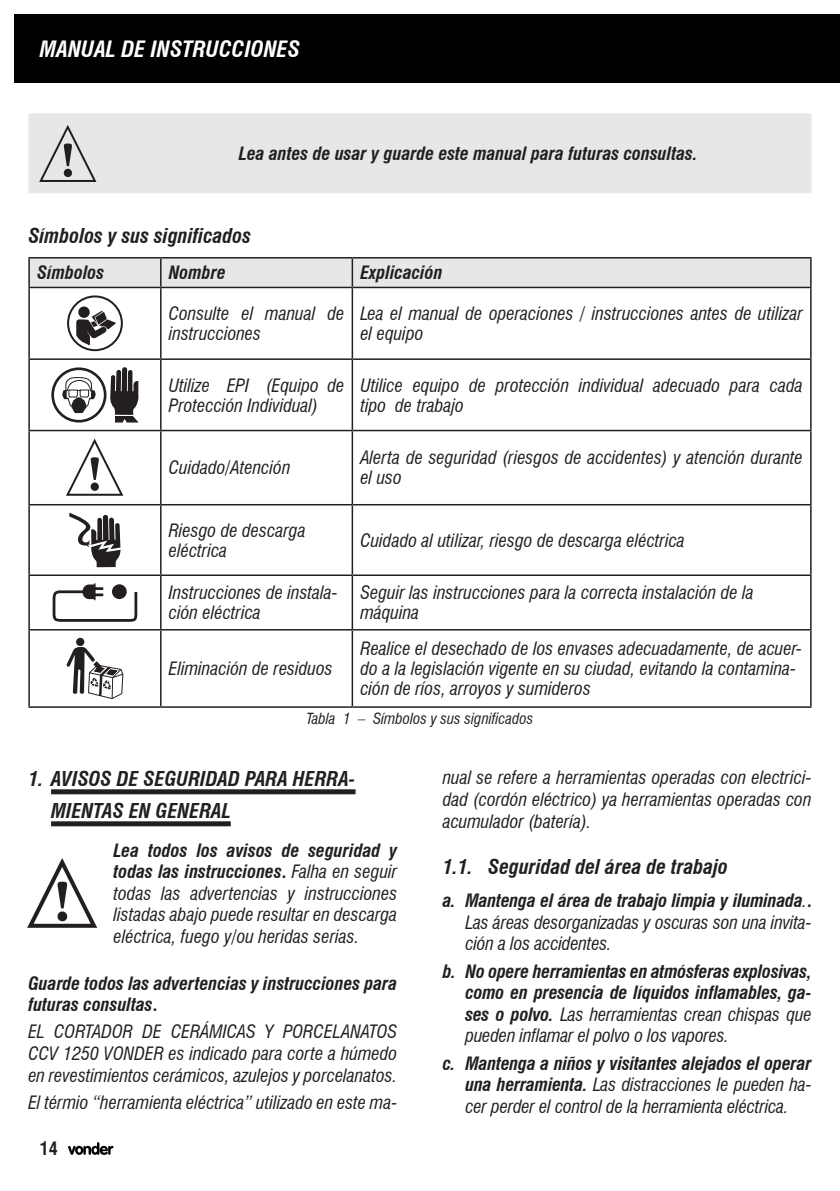
<style>
.page{position:relative;width:840px;height:1191px;background:#fff}
.page>*{position:absolute;margin:0;border:0;box-sizing:border-box;transform-origin:0 0}
.t1{font:italic 700 condensed 22px "Swiss 721 BT";color:#fff}
.Título_bold{font:italic 700 condensed 20px/32px "Swiss 721 BT";color:#231f20}
.texto{font:italic condensed 18px/21.6px "Swiss 721 BT";color:#231f20}
.Tabela_txt{font:italic condensed 18px/20px "Swiss 721 BT";color:#231f20}
.texto-2{font:italic 700 condensed 18px/21.6px "Swiss 721 BT";color:#231f20}
.t2{font:700 condensed 18px "Swiss 721 BT";color:#231f20}
.t3{font:italic condensed 15px "Swiss 721 BT";color:#231f20}
.s1{font-weight:700}
.s2{font-weight:700;font-style:normal}
.s3{font-style:normal}
.s4{font-weight:400}
</style>
<div class="page">
<div style="left:28px;top:113px;width:783px;height:80px;background:#e6e7e9"></div>
<svg style="left:38px;top:122px;width:60px;height:62px;background:#cacacc"></svg>
<hr style="left:28px;top:288px;width:2px;height:70px;background:#231f20">
<hr style="left:160px;top:288px;width:1px;height:70px;background:#231f20">
<hr style="left:351px;top:288px;width:2px;height:70px;background:#231f20">
<hr style="left:809px;top:288px;width:2px;height:70px;background:#231f20">
<hr style="left:28px;top:358px;width:133px;height:2px;background:#231f20">
<hr style="left:28px;top:360px;width:2px;height:70px;background:#231f20">
<hr style="left:161px;top:358px;width:191px;height:2px;background:#231f20">
<hr style="left:160px;top:360px;width:1px;height:70px;background:#231f20">
<hr style="left:352px;top:358px;width:459px;height:2px;background:#231f20">
<hr style="left:351px;top:360px;width:2px;height:70px;background:#231f20">
<hr style="left:809px;top:360px;width:2px;height:70px;background:#231f20">
<hr style="left:28px;top:430px;width:133px;height:1px;background:#231f20">
<hr style="left:28px;top:431px;width:2px;height:73px;background:#231f20">
<hr style="left:161px;top:430px;width:191px;height:1px;background:#231f20">
<hr style="left:160px;top:431px;width:1px;height:73px;background:#231f20">
<hr style="left:352px;top:430px;width:459px;height:1px;background:#231f20">
<hr style="left:351px;top:431px;width:2px;height:73px;background:#231f20">
<hr style="left:809px;top:431px;width:2px;height:73px;background:#231f20">
<hr style="left:28px;top:504px;width:133px;height:1px;background:#231f20">
<hr style="left:28px;top:505px;width:2px;height:69px;background:#231f20">
<hr style="left:161px;top:504px;width:191px;height:1px;background:#231f20">
<hr style="left:160px;top:505px;width:1px;height:69px;background:#231f20">
<hr style="left:352px;top:504px;width:459px;height:1px;background:#231f20">
<hr style="left:351px;top:505px;width:2px;height:69px;background:#231f20">
<hr style="left:809px;top:505px;width:2px;height:69px;background:#231f20">
<hr style="left:28px;top:574px;width:133px;height:2px;background:#231f20">
<hr style="left:28px;top:576px;width:2px;height:53px;background:#231f20">
<hr style="left:161px;top:574px;width:191px;height:2px;background:#231f20">
<hr style="left:160px;top:576px;width:1px;height:53px;background:#231f20">
<hr style="left:352px;top:574px;width:459px;height:2px;background:#231f20">
<hr style="left:351px;top:576px;width:2px;height:53px;background:#231f20">
<hr style="left:809px;top:576px;width:2px;height:53px;background:#231f20">
<hr style="left:28px;top:629px;width:133px;height:1px;background:#231f20">
<hr style="left:28px;top:630px;width:2px;height:76px;background:#231f20">
<hr style="left:161px;top:629px;width:191px;height:1px;background:#231f20">
<hr style="left:160px;top:630px;width:1px;height:76px;background:#231f20">
<hr style="left:352px;top:629px;width:459px;height:1px;background:#231f20">
<hr style="left:351px;top:630px;width:2px;height:76px;background:#231f20">
<hr style="left:809px;top:630px;width:2px;height:76px;background:#231f20">
<hr style="left:28px;top:706px;width:133px;height:2px;background:#231f20">
<hr style="left:161px;top:706px;width:191px;height:2px;background:#231f20">
<hr style="left:352px;top:706px;width:459px;height:2px;background:#231f20">
<hr style="left:28px;top:257px;width:133px;height:1px;background:#231f20">
<hr style="left:28px;top:258px;width:2px;height:29px;background:#231f20">
<hr style="left:161px;top:257px;width:191px;height:1px;background:#231f20">
<svg style="left:29px;top:258px;width:780px;height:29px;background:#dfe0e2"></svg>
<hr style="left:352px;top:257px;width:459px;height:1px;background:#231f20">
<hr style="left:351px;top:258px;width:2px;height:29px;background:#231f20">
<hr style="left:809px;top:258px;width:2px;height:29px;background:#231f20">
<hr style="left:28px;top:287px;width:133px;height:1px;background:#231f20">
<hr style="left:161px;top:287px;width:191px;height:1px;background:#231f20">
<hr style="left:352px;top:287px;width:459px;height:1px;background:#231f20">
<svg style="left:78px;top:306px;width:12px;height:12px"></svg>
<svg style="left:76px;top:311px;width:40px;height:34px"></svg>
<div style="left:67px;top:295px;width:56px;height:56px;border:2px solid #231f20;border-radius:50%"></div>
<svg style="left:53px;top:369px;width:52px;height:52px"></svg>
<div style="left:51px;top:367px;width:55px;height:55px;border:3px solid #231f20;border-radius:50%"></div>
<svg style="left:60px;top:376px;width:38px;height:37px"></svg>
<svg style="left:110px;top:367px;width:28px;height:55px"></svg>
<svg style="left:66px;top:438px;width:58px;height:58px"></svg>
<svg style="left:69px;top:513px;width:51px;height:54px"></svg>
<svg style="left:53px;top:583px;width:84px;height:39px"></svg>
<svg style="left:66px;top:638px;width:57px;height:61px"></svg>
<div style="left:51px;top:789px;width:304px;height:5px;background:#231f20"></div>
<div style="left:51px;top:821px;width:180px;height:5px;background:#231f20"></div>
<svg style="left:27px;top:858px;width:71px;height:70px"></svg>
<div style="left:14px;top:14px;width:825px;height:69px;background:#000"></div>
<svg style="left:68px;top:1142px;width:45px;height:12px"></svg>
<p class="t1" style="left:40px;top:36px;width:262px">MANUAL DE INSTRUCCIONES</p>
<p class="texto-2" style="left:239px;top:143px;width:460px">Lea antes de usar y guarde este manual para futuras consultas.</p>
<p class="Título_bold" style="left:28px;top:220px;width:224px">Símbolos y sus significados</p>
<p class="texto-2" style="left:37px;top:262px;width:69px">Símbolos</p>
<p class="texto-2" style="left:169px;top:262px;width:59px">Nombre</p>
<p class="texto-2" style="left:360px;top:262px;width:84px">Explicación</p>
<p class="texto" style="left:169px;top:303px;width:177px;line-height:20px">Consulte el manual de instrucciones</p>
<p class="texto" style="left:360px;top:303px;width:443px;line-height:20px">Lea el manual de operaciones / instrucciones antes de utilizar el equipo</p>
<p class="texto" style="left:169px;top:375px;width:177px;line-height:20px">Utilize EPI (Equipo de<br>Protección Individual)</p>
<p class="texto" style="left:360px;top:375px;width:443px;line-height:20px">Utilice equipo de protección individual adecuado para cada tipo de trabajo</p>
<p class="texto" style="left:169px;top:457px;width:123px">Cuidado/Atención</p>
<p class="texto" style="left:360px;top:448px;width:444px;line-height:20px">Alerta de seguridad (riesgos de accidentes) y atención durante el uso</p>
<p class="Tabela_txt" style="left:169px;top:520px;width:138px">Riesgo de descarga eléctrica</p>
<p class="Tabela_txt" style="left:360px;top:530px;width:326px">Cuidado al utilizar, riesgo de descarga eléctrica</p>
<p class="Tabela_txt" style="left:169px;top:583px;width:170px">Instrucciones de instala&shy;ción eléctrica</p>
<p class="Tabela_txt" style="left:360px;top:583px;width:395px">Seguir las instrucciones para la correcta instalación de la máquina</p>
<p class="texto" style="left:169px;top:658px;width:165px">Eliminación de residuos</p>
<p class="Tabela_txt" style="left:360px;top:638px;width:443px">Realice el desechado de los envases adecuadamente, de acuer&shy;do a la legislación vigente en su ciudad, evitando la contamina&shy;ción de ríos, arroyos y sumideros</p>
<p class="t3" style="left:306px;top:709px;width:228px">Tabla 1 – Símbolos y sus significados</p>
<p class="Título_bold" style="left:51px;top:762px;width:306px;text-indent:-23px">1. AVISOS DE SEGURIDAD PARA HERRA-<br>MIENTAS EN GENERAL</p>
<p class="texto" style="left:113px;top:839px;width:285px;text-align:justify"><span class="s1">Lea todos los avisos de seguridad y todas las instrucciones</span><span class="s2">.</span> Falha en seguir todas las advertencias y instrucciones listadas abajo puede resultar en descarga eléctrica, fuego y/ou heridas serias.</p>
<p class="texto-2" style="left:28px;top:972px;width:370px">Guarde todos las advertencias y instrucciones para futuras consultas<span class="s3">.</span></p>
<p class="texto" style="left:28px;top:1021px;width:370px;text-align:justify">EL CORTADOR DE CERÁMICAS Y PORCELANATOS CCV 1250 VONDER es indicado para corte a húmedo en revestimientos cerámicos, azulejos y porcelanatos.</p>
<p class="texto" style="left:28px;top:1091px;width:370px">El térmio “herramienta eléctrica” utilizado en este ma-</p>
<p class="t2" style="left:40px;top:1138px;width:19px">14</p>
<p class="texto" style="left:442px;top:767px;width:370px;text-align:justify">nual se refere a herramientas operadas con electrici&shy;dad (cordón eléctrico) ya herramientas operadas con acumulador (batería).</p>
<p class="Título_bold" style="left:442px;top:851px;width:287px">1.1. Seguridad del área de trabajo</p>
<p class="texto" style="left:465px;top:889px;width:347px;text-align:justify;text-indent:-23px"><span class="s1">a. Mantenga el área de trabajo limpia y iluminada</span>.<span class="s2">.<br></span>Las áreas desorganizadas y oscuras son una invita&shy;ción a los accidentes.</p>
<p class="texto-2" style="left:465px;top:960px;width:347px;text-align:justify;text-indent:-23px">b. No opere herramientas en atmósferas explosivas, como en presencia de líquidos inflamables, ga&shy;ses o polvo. <span class="s4">Las herramientas crean chispas que pueden inflamar el polvo o los vapores.</span></p>
<p class="texto" style="left:465px;top:1052px;width:347px;text-align:justify;text-indent:-23px"><span class="s1">c. Mantenga a niños y visitantes alejados el operar una herramienta.</span> Las distracciones le pueden ha&shy;cer perder el control de la herramienta eléctrica.</p>
</div>
